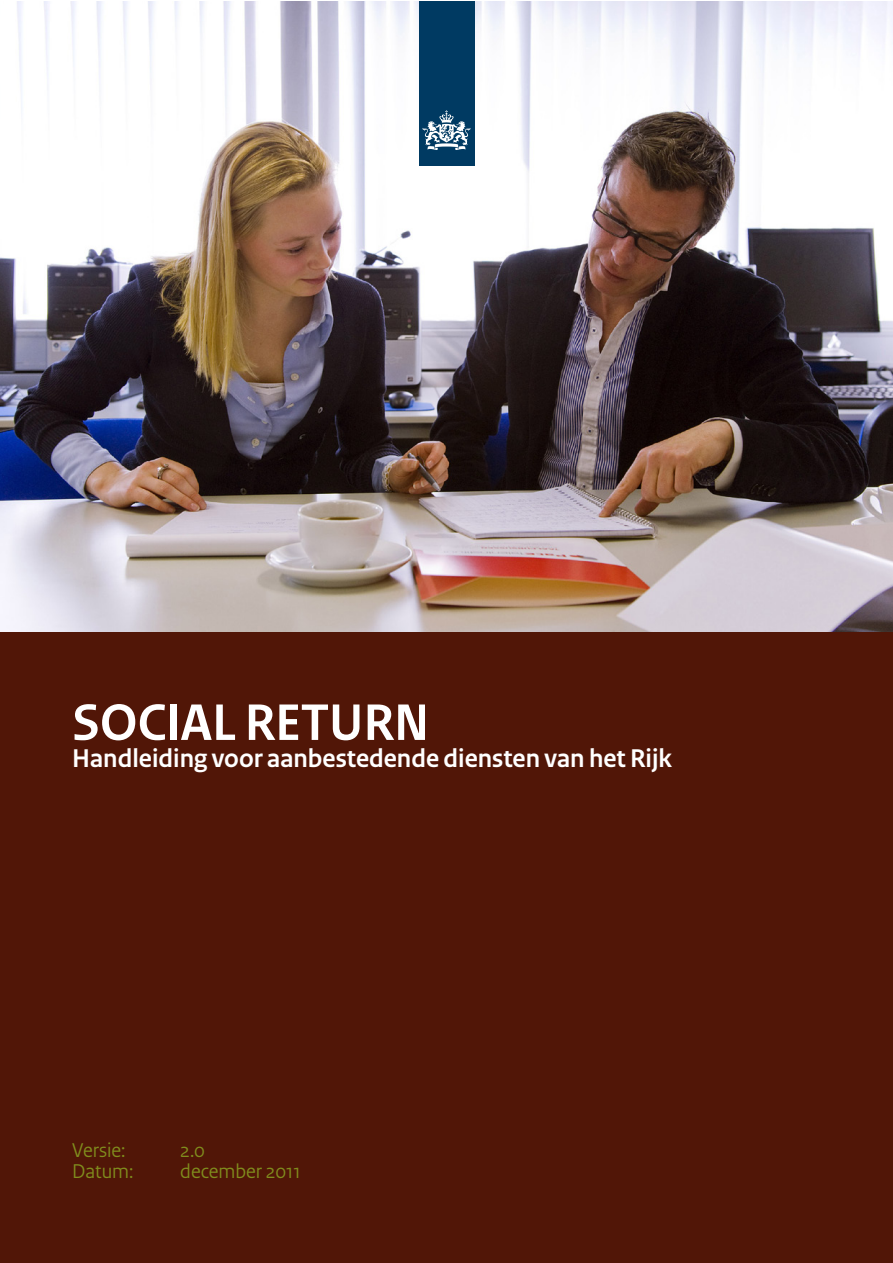
<style>
.page{position:relative;width:893px;height:1263px;background:#fff}
.page>*{position:absolute;margin:0;border:0;box-sizing:border-box;transform-origin:0 0}
.t1{font:700 54px "Rijksoverheid Sans Heading";color:#fff}
.t2{font:700 27px "Rijksoverheid Sans Heading";color:#fff}
.t3{font:21px "Rijksoverheid Sans Heading";color:#808d1d}
</style>
<div class="page">
<div style="left:0;top:631px;width:892px;height:632px;background:#511607"></div>
<img style="left:0;top:1px;width:892px;height:630px">
<div style="left:419px;top:1px;width:55px;height:165px;background:#003a62"></div>
<svg style="left:423px;top:110px;width:47px;height:40px"></svg>
<h1 class="t1" style="left:72px;top:692px;width:358px">SOCIAL RETURN</h1>
<p class="t2" style="left:72px;top:743px;width:601px">Handleiding voor aanbestedende diensten van het Rijk</p>
<p class="t3" style="left:72px;top:1138px;width:55px">Versie:</p>
<p class="t3" style="left:180px;top:1138px;width:26px">2.0</p>
<p class="t3" style="left:72px;top:1159px;width:63px">Datum:</p>
<p class="t3" style="left:180px;top:1159px;width:122px">december 2011</p>
</div>
